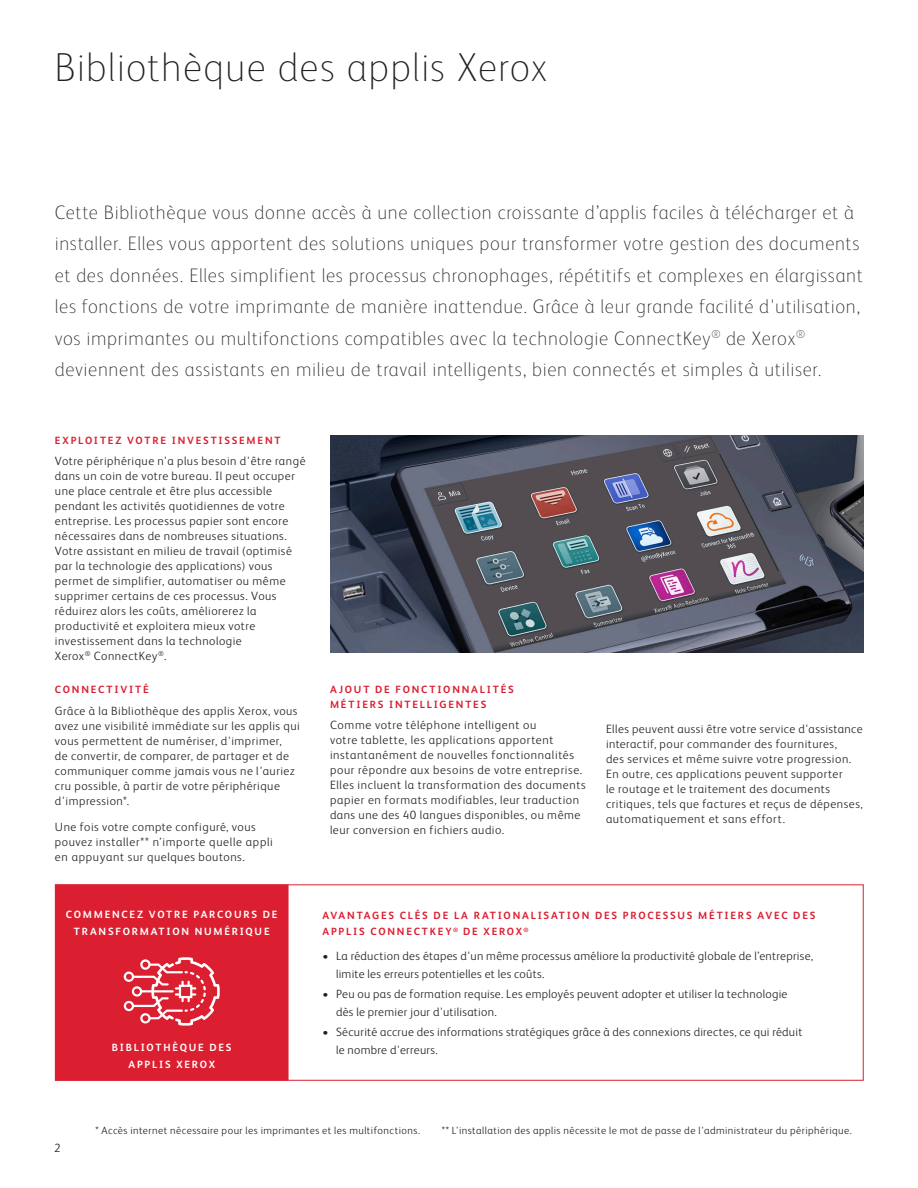
<style>
.page{position:relative;width:918px;height:1188px;background:#fff}
.page>*{position:absolute;margin:0;border:0;box-sizing:border-box;transform-origin:0 0}
.Header_Inside_Spread{font:100 40.5px "Xerox Sans";letter-spacing:.03em;color:#231f20}
.Intro{font:100 19.5px/31.5px "Xerox Sans";letter-spacing:.035em;color:#231f20}
.Body_Text{font:300 12px/15px "Xerox Sans";letter-spacing:.04em;color:#231f20}
.Body_Subhead{font:700 10.5px/15px "Xerox Sans";letter-spacing:.17em;color:#db1e30}
.t1{font:300 10.5px "Xerox Sans";letter-spacing:.045em;color:#231f20}
.Body_Subhead-2{font:700 10.5px/16.5px "Xerox Sans";letter-spacing:.17em;color:#fff;text-align:center}
</style>
<div class="page">
<div style="left:55px;top:884px;width:234px;height:197px;background:#db1e30;border:1px solid #db1e30"></div>
<svg style="left:124px;top:957px;width:96px;height:69px"></svg>
<img style="left:330px;top:435px;width:534px;height:218px">
<p class="Header_Inside_Spread" style="left:55px;top:41px;width:495px">Bibliothèque des applis Xerox</p>
<p class="Intro" style="left:55px;top:195px;width:810px">Cette Bibliothèque vous donne accès à une collection croissante d’applis faciles à télécharger et à installer. Elles vous apportent des solutions uniques pour transformer votre gestion des documents et des données. Elles simplifient les processus chronophages, répétitifs et complexes en élargissant les fonctions de votre imprimante de manière inattendue. Grâce à leur grande facilité d'utilisation, vos imprimantes ou multifonctions compatibles avec la technologie ConnectKey<sup>®</sup> de Xerox<sup>® </sup>deviennent des assistants en milieu de travail intelligents, bien connectés et simples à utiliser.</p>
<p class="Body_Subhead" style="left:55px;top:432px;width:227px">EXPLOITEZ VOTRE INVESTISSEMENT</p>
<p class="Body_Text" style="left:55px;top:453px;width:252px">Votre périphérique n'a plus besoin d'être rangé dans un coin de votre bureau. Il peut occuper une place centrale et être plus accessible pendant les activités quotidiennes de votre entreprise. Les processus papier sont encore nécessaires dans de nombreuses situations.<br>Votre assistant en milieu de travail (optimisé par la technologie des applications) vous permet de simplifier, automatiser ou même supprimer certains de ces processus. Vous réduirez alors les coûts, améliorerez la productivité et exploitera mieux votre investissement dans la technologie<br>Xerox<sup>®</sup> ConnectKey<sup>®</sup>.</p>
<p class="Body_Subhead" style="left:55px;top:682px;width:95px">CONNECTIVITÉ</p>
<p class="Body_Text" style="left:55px;top:703px;width:246px">Grâce à la Bibliothèque des applis Xerox, vous avez une visibilité immédiate sur les applis qui vous permettent de numériser, d'imprimer,<br>de convertir, de comparer, de partager et de communiquer comme jamais vous ne l'auriez cru possible, à partir de votre périphérique d'impression*.</p>
<p class="Body_Text" style="left:55px;top:818px;width:220px">Une fois votre compte configuré, vous pouvez installer** n’importe quelle appli en appuyant sur quelques boutons.</p>
<p class="Body_Subhead" style="left:330px;top:681px;width:185px">AJOUT DE FONCTIONNALITÉS<br>MÉTIERS INTELLIGENTES</p>
<p class="Body_Text" style="left:330px;top:717px;width:257px">Comme votre téléphone intelligent ou<br>votre tablette, les applications apportent instantanément de nouvelles fonctionnalités pour répondre aux besoins de votre entreprise.<br>Elles incluent la transformation des documents papier en formats modifiables, leur traduction dans une des 40 langues disponibles, ou même leur conversion en fichiers audio.</p>
<p class="Body_Text" style="left:606px;top:721px;width:258px">Elles peuvent aussi être votre service d'assistance interactif, pour commander des fournitures,<br>des services et même suivre votre progression.<br>En outre, ces applications peuvent supporter<br>le routage et le traitement des documents critiques, tels que factures et reçus de dépenses, automatiquement et sans effort.</p>
<p class="Body_Subhead-2" style="left:66px;top:906px;width:213px">COMMENCEZ VOTRE PARCOURS DE<br>TRANSFORMATION NUMÉRIQUE</p>
<p class="Body_Subhead-2" style="left:112px;top:1039px;width:121px">BIBLIOTHÈQUE DES<br>APPLIS XEROX</p>
<p class="Body_Subhead" style="left:323px;top:907px;width:494px;line-height:16.5px">AVANTAGES CLÉS DE LA RATIONALISATION DES PROCESSUS MÉTIERS AVEC DES<br>APPLIS CONNECTKEY<sup>®</sup> DE XEROX<sup>®</sup></p>
<p class="Body_Text" style="left:336px;top:946px;width:479px;line-height:18px;text-indent:-14px">• La réduction des étapes d'un même processus améliore la productivité globale de l’entreprise, limite les erreurs potentielles et les coûts.</p>
<p class="Body_Text" style="left:336px;top:984px;width:453px;line-height:18px;text-indent:-14px">• Peu ou pas de formation requise. Les employés peuvent adopter et utiliser la technologie dès le premier jour d'utilisation.</p>
<p class="Body_Text" style="left:336px;top:1023px;width:468px;line-height:18px;text-indent:-14px">• Sécurité accrue des informations stratégiques grâce à des connexions directes, ce qui réduit le nombre d'erreurs.</p>
<p class="Body_Text" style="left:54px;top:1139px;width:8px">2</p>
<p class="t1" style="left:95px;top:1124px;width:326px">* Accès internet nécessaire pour les imprimantes et les multifonctions.</p>
<p class="t1" style="left:442px;top:1124px;width:411px">** L'installation des applis nécessite le mot de passe de l'administrateur du périphérique.</p>
</div>
